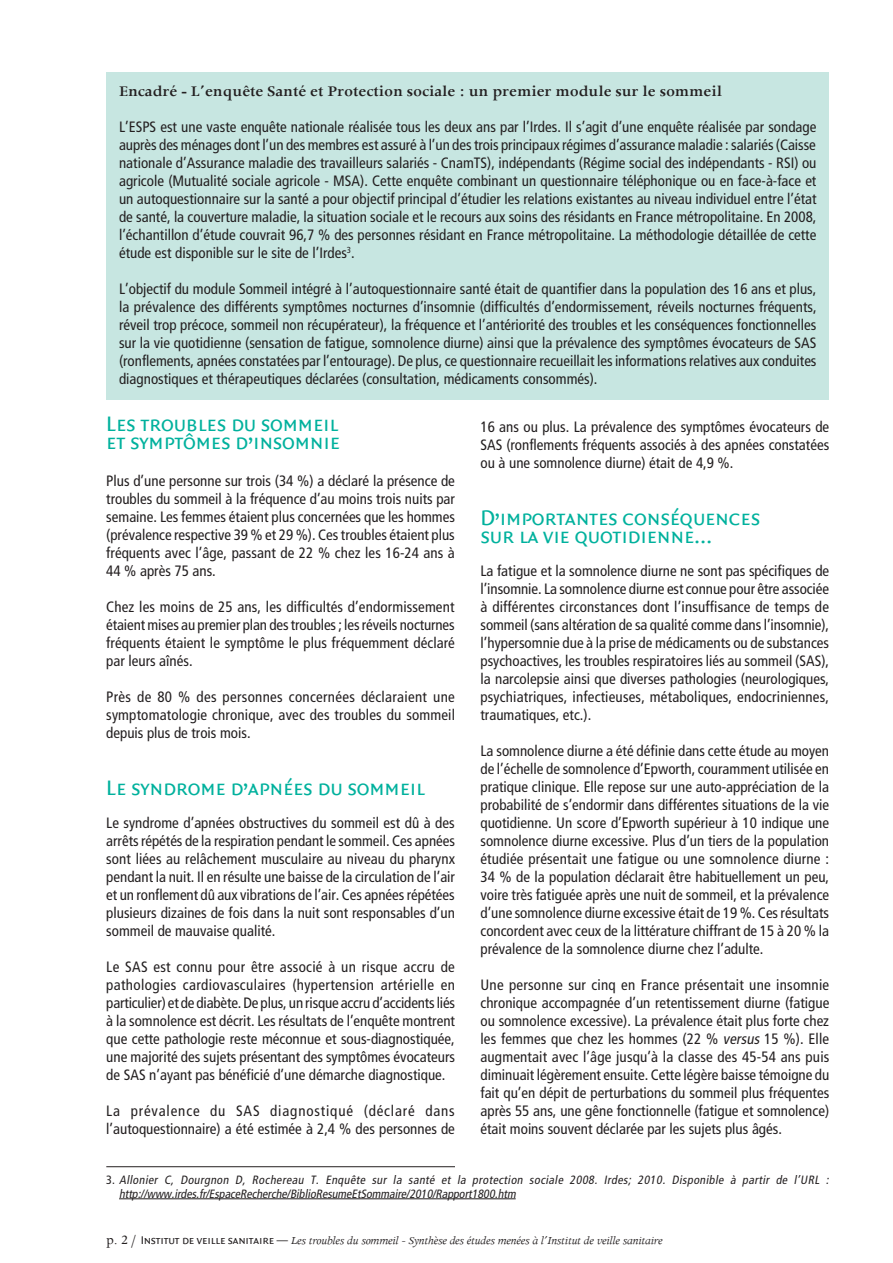
<style>
.page{position:relative;width:893px;height:1263px;background:#fff}
.page>*{position:absolute;margin:0;border:0;box-sizing:border-box;transform-origin:0 0}
.t1{font:22.5px/18px "Quadraat Sans Caps";letter-spacing:-.01em;color:#00b19d}
.t2{font:600 16.5px "Apollo";color:#231f20}
.t3{font:condensed 15px/18px "Frutiger";color:#231f20;text-align:justify}
.t4{font:italic condensed 12px/13.5px "Frutiger";color:#231f20}
.t5{font:italic 12px "Apollo";letter-spacing:-.015em;color:#231f20}
.s1{font-style:italic}
.s2{font-style:normal}
.s3{font-style:normal;font-size:14.25px}
.s4{font-size:14.25px}
.s5{font-family:"Quadraat Sans Caps";font-style:normal}
</style>
<div class="page">
<div style="left:106px;top:72px;width:723px;height:328px;background:#c7e6e1"></div>
<hr style="left:106px;top:1166px;width:349px;height:1px;background:#231f20">
<hr style="left:119px;top:1198px;width:397px;height:1px;background:#231f20">
<p class="t2" style="left:119px;top:81px;width:604px">Encadré - L’enquête Santé et Protection sociale : un premier module sur le sommeil</p>
<p class="t3" style="left:119px;top:118px;width:699px">L’ESPS est une vaste enquête nationale réalisée tous les deux ans par l’Irdes. Il s’agit d’une enquête réalisée par sondage auprès des ménages dont l’un des membres est assuré à l’un des trois principaux régimes d’assurance maladie : salariés (Caisse nationale d’Assurance maladie des travailleurs salariés - CnamTS), indépendants (Régime social des indépendants - RSI) ou agricole (Mutualité sociale agricole - MSA). Cette enquête combinant un questionnaire téléphonique ou en face-à-face et un autoquestionnaire sur la santé a pour objectif principal d’étudier les relations existantes au niveau individuel entre l’état de santé, la couverture maladie, la situation sociale et le recours aux soins des résidants en France métropolitaine. En 2008, l’échantillon d’étude couvrait 96,7 % des personnes résidant en France métropolitaine. La méthodologie détaillée de cette étude est disponible sur le site de l’Irdes<sup>3</sup>.</p>
<p class="t3" style="left:119px;top:280px;width:699px">L’objectif du module Sommeil intégré à l’autoquestionnaire santé était de quantifier dans la population des 16 ans et plus, la prévalence des différents symptômes nocturnes d’insomnie (difficultés d’endormissement, réveils nocturnes fréquents, réveil trop précoce, sommeil non récupérateur), la fréquence et l’antériorité des troubles et les conséquences fonctionnelles sur la vie quotidienne (sensation de fatigue, somnolence diurne) ainsi que la prévalence des symptômes évocateurs de SAS (ronflements, apnées constatées par l’entourage). De plus, ce questionnaire recueillait les informations relatives aux conduites diagnostiques et thérapeutiques déclarées (consultation, médicaments consommés).</p>
<h1 class="t1" style="left:106px;top:415px;width:235px">Les troubles du sommeil et symptômes d’insomnie</h1>
<p class="t3" style="left:106px;top:472px;width:350px">Plus d’une personne sur trois (34 %) a déclaré la présence de troubles du sommeil à la fréquence d’au moins trois nuits par semaine. Les femmes étaient plus concernées que les hommes (prévalence respective 39 % et 29 %). Ces troubles étaient plus fréquents avec l’âge, passant de 22 % chez les 16-24 ans à 44 % après 75 ans.</p>
<p class="t3" style="left:106px;top:598px;width:350px">Chez les moins de 25 ans, les difficultés d’endormissement étaient mises au premier plan des troubles ; les réveils nocturnes fréquents étaient le symptôme le plus fréquemment déclaré par leurs aînés.</p>
<p class="t3" style="left:106px;top:688px;width:350px">Près de 80 % des personnes concernées déclaraient une symptomatologie chronique, avec des troubles du sommeil depuis plus de trois mois.</p>
<h1 class="t1" style="left:106px;top:780px;width:320px">Le syndrome d’apnées du sommeil</h1>
<p class="t3" style="left:106px;top:814px;width:350px">Le syndrome d’apnées obstructives du sommeil est dû à des arrêts répétés de la respiration pendant le sommeil. Ces apnées sont liées au relâchement musculaire au niveau du pharynx pendant la nuit. Il en résulte une baisse de la circulation de l’air et un ronflement dû aux vibrations de l’air. Ces apnées répétées plusieurs dizaines de fois dans la nuit sont responsables d’un sommeil de mauvaise qualité.</p>
<p class="t3" style="left:106px;top:958px;width:350px">Le SAS est connu pour être associé à un risque accru de pathologies cardiovasculaires (hypertension artérielle en particulier) et de diabète. De plus, un risque accru d’accidents liés à la somnolence est décrit. Les résultats de l’enquête montrent que cette pathologie reste méconnue et sous-diagnostiquée, une majorité des sujets présentant des symptômes évocateurs de SAS n’ayant pas bénéficié d’une démarche diagnostique.</p>
<p class="t3" style="left:106px;top:1102px;width:350px">La prévalence du SAS diagnostiqué (déclaré dans l’autoquestionnaire) a été estimée à 2,4 % des personnes de</p>
<p class="t3" style="left:480px;top:418px;width:350px">16 ans ou plus. La prévalence des symptômes évocateurs de SAS (ronflements fréquents associés à des apnées constatées ou à une somnolence diurne) était de 4,9 %.</p>
<h1 class="t1" style="left:480px;top:510px;width:281px">D’importantes conséquences sur la vie quotidienne…</h1>
<p class="t3" style="left:480px;top:562px;width:350px">La fatigue et la somnolence diurne ne sont pas spécifiques de l’insomnie. La somnolence diurne est connue pour être associée à différentes circonstances dont l’insuffisance de temps de sommeil (sans altération de sa qualité comme dans l’insomnie), l’hypersomnie due à la prise de médicaments ou de substances psychoactives, les troubles respiratoires liés au sommeil (SAS), la narcolepsie ainsi que diverses pathologies (neurologiques, psychiatriques, infectieuses, métaboliques, endocriniennes, traumatiques, etc.).</p>
<p class="t3" style="left:480px;top:742px;width:350px">La somnolence diurne a été définie dans cette étude au moyen de l’échelle de somnolence d’Epworth, couramment utilisée en pratique clinique. Elle repose sur une auto-appréciation de la probabilité de s’endormir dans différentes situations de la vie quotidienne. Un score d’Epworth supérieur à 10 indique une somnolence diurne excessive. Plus d’un tiers de la population étudiée présentait une fatigue ou une somnolence diurne :<br>34 % de la population déclarait être habituellement un peu, voire très fatiguée après une nuit de sommeil, et la prévalence d’une somnolence diurne excessive était de 19 %. Ces résultats concordent avec ceux de la littérature chiffrant de 15 à 20 % la prévalence de la somnolence diurne chez l’adulte.</p>
<p class="t3" style="left:480px;top:976px;width:350px">Une personne sur cinq en France présentait une insomnie chronique accompagnée d’un retentissement diurne (fatigue ou somnolence excessive). La prévalence était plus forte chez les femmes que chez les hommes (22 % <span class="s1">versus</span> 15 %). Elle augmentait avec l’âge jusqu’à la classe des 45-54 ans puis diminuait légèrement ensuite. Cette légère baisse témoigne du fait qu’en dépit de perturbations du sommeil plus fréquentes après 55 ans, une gêne fonctionnelle (fatigue et somnolence) était moins souvent déclarée par les sujets plus âgés.</p>
<p class="t4" style="left:119px;top:1173px;width:714px;text-indent:-13px"><span class="s2">3 .</span> Allonier C, Dourgnon D, Rochereau T. Enquête sur la santé et la protection sociale 2008. Irdes; 2010. Disponible à partir de l’URL : http://www.irdes.fr/EspaceRecherche/BiblioResumeEtSommaire/2010/Rapport1800.htm</p>
<p class="t5" style="left:106px;top:1233px;width:558px"><span class="s3">p. 2</span> <span class="s4">/</span> <span class="s5">Institut de veille sanitaire —</span> Les troubles du sommeil - Synthèse des études menées à l’Institut de veille sanitaire</p>
</div>
